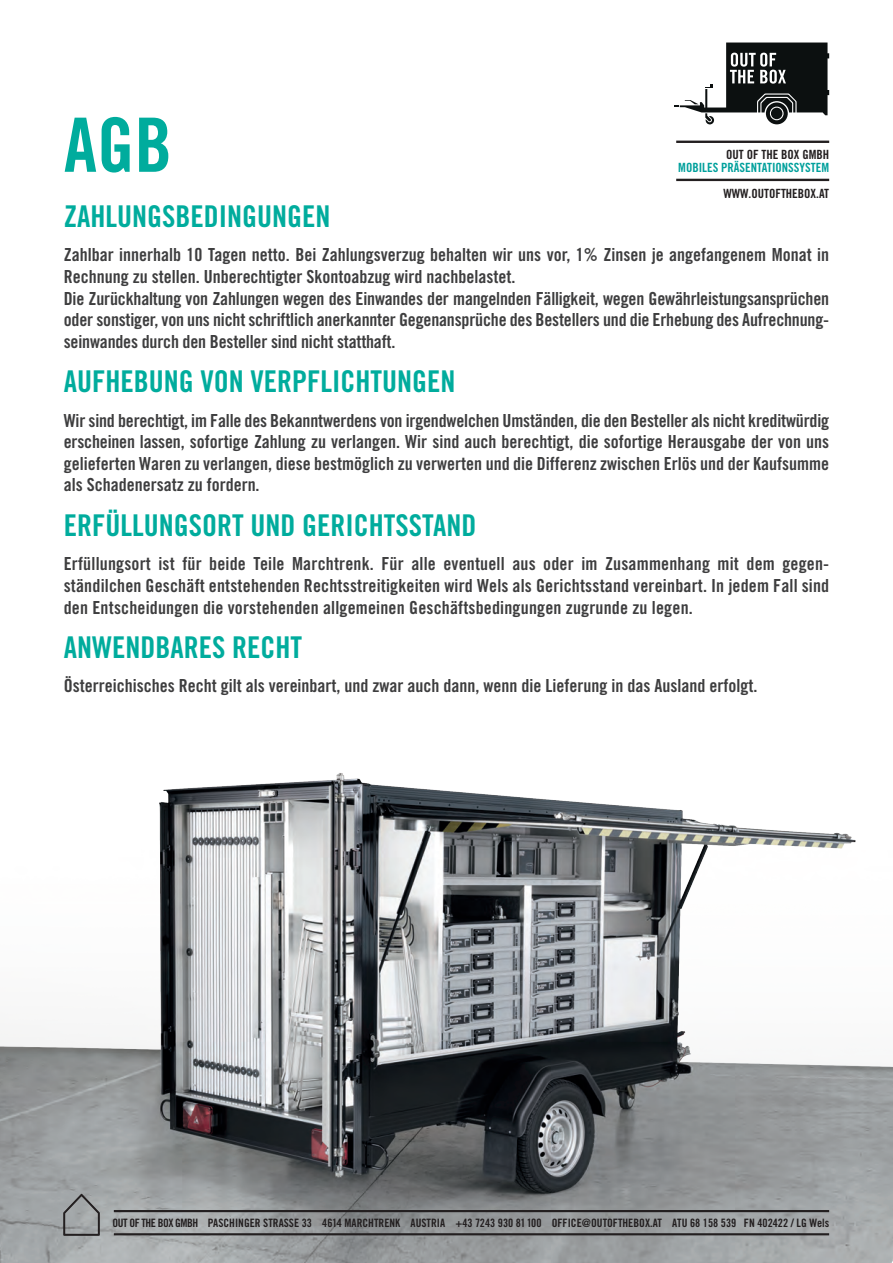
<style>
.page{position:relative;width:893px;height:1263px;background:#fff}
.page>*{position:absolute;margin:0;border:0;box-sizing:border-box;transform-origin:0 0}
.t1{font:75px "Trade Gothic Bold Cond Twenty";color:#00ac9d}
.Headlines_Text{font:30px "Trade Gothic Bold Cond Twenty";color:#00ac9d}
.Fließtext_1{font:18px/21.6px "Trade Gothic Bold Cond Twenty";color:#3e3e3f;text-align:justify}
.t2{font:12.75px/12.8px "Trade Gothic Bold Cond Twenty";color:#00a09c;text-align:right}
.t3{font:12.75px "Trade Gothic Bold Cond Twenty";color:#231f20}
.t4{font:11.55px "Trade Gothic Bold Cond Twenty";color:#231f20}
.s1{color:#231f20}
</style>
<div class="page">
<img style="left:0;top:773px;width:893px;height:490px">
<svg style="left:674px;top:43px;width:155px;height:81px"></svg>
<svg style="left:63px;top:1194px;width:37px;height:41px;background:#8f9293"></svg>
<hr style="left:676px;top:141px;width:153px;height:2px;background:#231f20">
<hr style="left:676px;top:179px;width:153px;height:2px;background:#231f20">
<hr style="left:114px;top:1210px;width:715px;height:2px;background:#231f20">
<hr style="left:114px;top:1233px;width:715px;height:2px;background:#231f20">
<h1 class="t1" style="left:64px;top:99px;width:110px">AGB</h1>
<p class="t2" style="left:678px;top:148px;width:152px"><span class="s1">OUT OF THE BOX GMBH<br></span>MOBILES PRÄSENTATIONSSYSTEM</p>
<p class="t3" style="left:723px;top:186px;width:107px">WWW.OUTOFTHEBOX.AT</p>
<p class="Headlines_Text" style="left:64px;top:198px;width:268px">ZAHLUNGSBEDINGUNGEN</p>
<p class="Fließtext_1" style="left:64px;top:244px;width:767px">Zahlbar innerhalb 10 Tagen netto. Bei Zahlungsverzug behalten wir uns vor, 1% Zinsen je angefangenem Monat in<br>Rechnung zu stellen. Unberechtigter Skontoabzug wird nachbelastet.</p>
<p class="Fließtext_1" style="left:64px;top:287px;width:767px">Die Zurückhaltung von Zahlungen wegen des Einwandes der mangelnden Fälligkeit, wegen Gewährleistungsansprüchen oder sonstiger, von uns nicht schriftlich anerkannter Gegenansprüche des Bestellers und die Erhebung des Aufrechnung&shy;seinwandes durch den Besteller sind nicht statthaft.</p>
<p class="Headlines_Text" style="left:64px;top:363px;width:393px">AUFHEBUNG VON VERPFLICHTUNGEN</p>
<p class="Fließtext_1" style="left:64px;top:409px;width:767px">Wir sind berechtigt, im Falle des Bekanntwerdens von irgendwelchen Umständen, die den Besteller als nicht kreditwürdig erscheinen lassen, sofortige Zahlung zu verlangen. Wir sind auch berechtigt, die sofortige Herausgabe der von uns gelieferten Waren zu verlangen, diese bestmöglich zu verwerten und die Differenz zwischen Erlös und der Kaufsumme als Schadenersatz zu fordern.</p>
<p class="Headlines_Text" style="left:64px;top:507px;width:414px">ERFÜLLUNGSORT UND GERICHTSSTAND</p>
<p class="Fließtext_1" style="left:64px;top:553px;width:767px">Erfüllungsort ist für beide Teile Marchtrenk. Für alle eventuell aus oder im Zusammenhang mit dem gegen&shy;ständilchen Geschäft entstehenden Rechtsstreitigkeiten wird Wels als Gerichtsstand vereinbart. In jedem Fall sind den Entscheidungen die vorstehenden allgemeinen Geschäftsbedingungen zugrunde zu legen.</p>
<p class="Headlines_Text" style="left:64px;top:629px;width:240px">ANWENDBARES RECHT</p>
<p class="Fließtext_1" style="left:64px;top:675px;width:695px">Österreichisches Recht gilt als vereinbart, und zwar auch dann, wenn die Lieferung in das Ausland erfolgt.</p>
<p class="t4" style="left:113px;top:1216px;width:718px">OUT OF THE BOX GMBH PASCHINGER STRASSE 33 4614 MARCHTRENK AUSTRIA +43 7243 930 81 100 OFFICE@OUTOFTHEBOX.AT ATU 68 158 539 FN 402422 / LG Wels</p>
</div>
